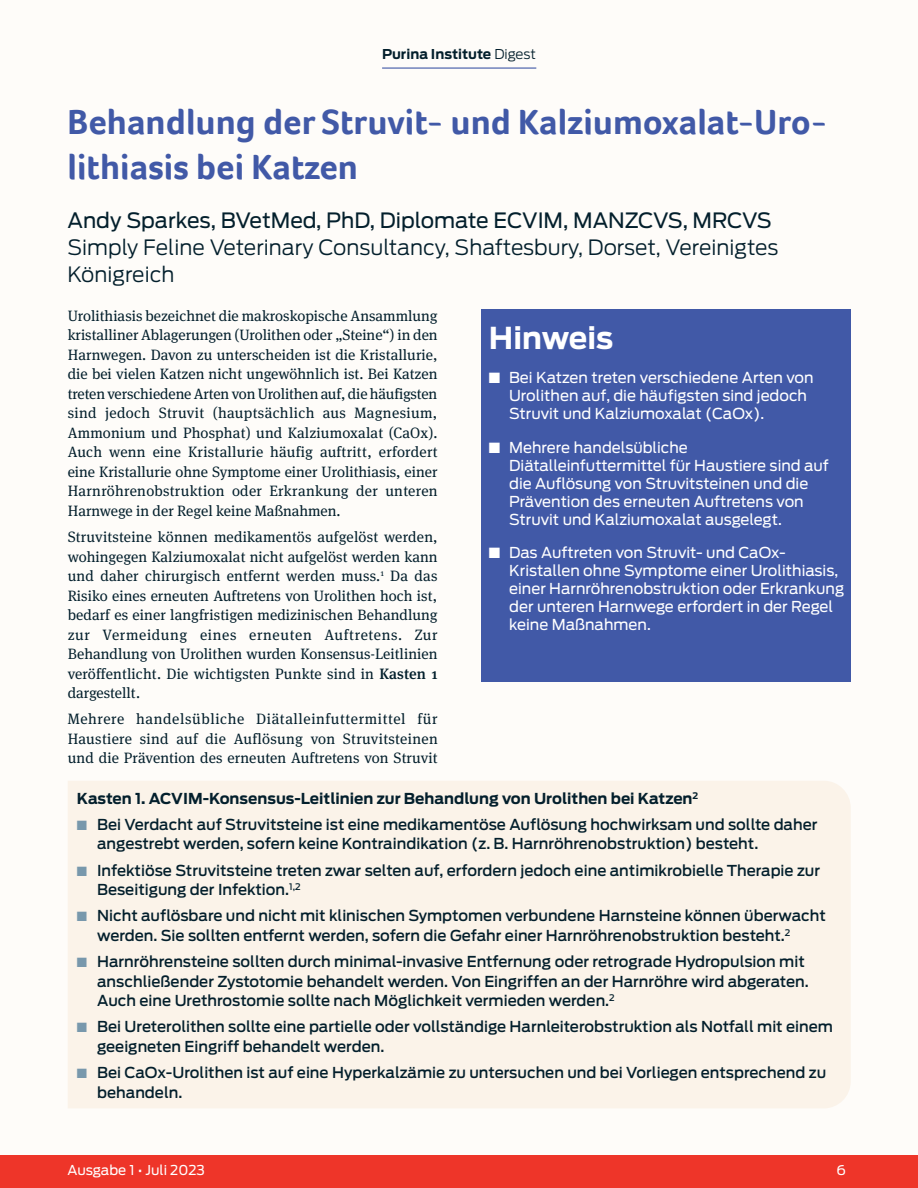
<style>
.page{position:relative;width:918px;height:1188px;background:#fff}
.page>*{position:absolute;margin:0;border:0;box-sizing:border-box;transform-origin:0 0}
.Heads{font:700 36px/45px "Foco";color:#4159a7}
.Body_Text{font:700 30px "Antenna";color:#fff}
.Body_Text-2{font:300 21px/27px "Antenna";color:#031f2c}
.Body_Text-3{font:15px/19.5px "Meta Serif Pro";letter-spacing:.005em;color:#031f2c;text-align:justify}
.t1{font:500 15px/19.5px "Antenna";color:#031f2c}
.t2{font:15px/18px "Antenna";color:#fff}
.Body_Text-4{font:700 15px "Antenna";color:#031f2c}
.t3{font:700 13.5px "Antenna";color:#031f2c}
.t4{font:13.5px "Antenna";color:#fff}
.s1{font-weight:300}
.s2{font-weight:400}
.s3{font-weight:500}
.s4{color:#7898ac}
</style>
<div class="page">
<div style="left:0;top:0;width:918px;height:1170px;background:#fefcf9"></div>
<hr style="left:382px;top:68px;width:154px;height:1px;background:#4159a7">
<div style="left:0;top:1155px;width:918px;height:33px;background:#ee3529"></div>
<div style="left:481px;top:309px;width:370px;height:373px;background:#4159a7"></div>
<div style="left:68px;top:781px;width:783px;height:327px;background:#fbf3e9"></div>
<p class="t3" style="left:382px;top:46px;width:155px">Purina Institute <span class="s1">Digest</span></p>
<p class="Heads" style="left:68px;top:99px;width:761px">Behandlung der Struvit- und Kalziumoxalat-Uro&shy;lithiasis bei Katzen</p>
<p class="Body_Text-2" style="left:68px;top:207px;width:712px"><span class="s2">Andy Sparkes, BVetMed, PhD, Diplomate ECVIM, MANZCVS, MRCVS<br></span>Simply Feline Veterinary Consultancy, Shaftesbury, Dorset, Vereinigtes<br>Königreich</p>
<p class="Body_Text-3" style="left:68px;top:305px;width:372px">Urolithiasis bezeichnet die makroskopische Ansammlung kristalliner Ablagerungen (Urolithen oder „Steine“) in den Harnwegen. Davon zu unterscheiden ist die Kristallurie, die bei vielen Katzen nicht ungewöhnlich ist. Bei Katzen treten verschiedene Arten von Urolithen auf, die häufigsten sind jedoch Struvit (hauptsächlich aus Magnesium, Ammonium und Phosphat) und Kalziumoxalat (CaOx).<br>Auch wenn eine Kristallurie häufig auftritt, erfordert eine Kristallurie ohne Symptome einer Urolithiasis, einer Harnröhrenobstruktion oder Erkrankung der unteren Harnwege in der Regel keine Maßnahmen.</p>
<p class="Body_Text-3" style="left:68px;top:526px;width:372px">Struvitsteine können medikamentös aufgelöst werden, wohingegen Kalziumoxalat nicht aufgelöst werden kann und daher chirurgisch entfernt werden muss.<sup>1</sup> Da das Risiko eines erneuten Auftretens von Urolithen hoch ist, bedarf es einer langfristigen medizinischen Behandlung zur Vermeidung eines erneuten Auftretens. Zur Behandlung von Urolithen wurden Konsensus-Leitlinien veröffentlicht. Die wichtigsten Punkte sind in <span class="s3">Kasten 1 </span>dargestellt.</p>
<p class="Body_Text-3" style="left:68px;top:709px;width:372px">Mehrere handelsübliche Diätalleinfuttermittel für Haustiere sind auf die Auflösung von Struvitsteinen und die Prävention des erneuten Auftretens von Struvit</p>
<p class="Body_Text" style="left:489px;top:320px;width:126px">Hinweis</p>
<p class="t2" style="left:509px;top:369px;width:306px;text-indent:-20px">■ Bei Katzen treten verschiedene Arten von<br>Urolithen auf, die häufigsten sind jedoch<br>Struvit und Kalziumoxalat (CaOx).</p>
<p class="t2" style="left:509px;top:438px;width:321px;text-indent:-20px">■ Mehrere handelsübliche Diätalleinfuttermittel für Haustiere sind auf die Auflösung von Struvitsteinen und die Prävention des erneuten Auftretens von Struvit und Kalziumoxalat ausgelegt.</p>
<p class="t2" style="left:509px;top:544px;width:337px;text-indent:-20px">■ Das Auftreten von Struvit- und CaOx-Kristallen ohne Symptome einer Urolithiasis, einer Harnröhrenobstruktion oder Erkrankung der unteren Harnwege erfordert in der Regel keine Maßnahmen.</p>
<p class="Body_Text-4" style="left:77px;top:789px;width:623px">Kasten 1. ACVIM-Konsensus-Leitlinien zur Behandlung von Urolithen bei Katzen<sup>2</sup></p>
<p class="t1" style="left:97px;top:815px;width:722px;text-indent:-20px"><span class="s4">■</span> Bei Verdacht auf Struvitsteine ist eine medikamentöse Auflösung hochwirksam und sollte daher angestrebt werden, sofern keine Kontraindikation (z. B. Harnröhrenobstruktion) besteht.</p>
<p class="t1" style="left:97px;top:860px;width:724px;text-indent:-20px"><span class="s4">■</span> Infektiöse Struvitsteine treten zwar selten auf, erfordern jedoch eine antimikrobielle Therapie zur<br>Beseitigung der Infektion.<sup>1,2</sup></p>
<p class="t1" style="left:97px;top:906px;width:730px;text-indent:-20px"><span class="s4">■</span> Nicht auflösbare und nicht mit klinischen Symptomen verbundene Harnsteine können überwacht werden. Sie sollten entfernt werden, sofern die Gefahr einer Harnröhrenobstruktion besteht.<sup>2</sup></p>
<p class="t1" style="left:97px;top:952px;width:713px;text-indent:-20px"><span class="s4">■</span> Harnröhrensteine sollten durch minimal-invasive Entfernung oder retrograde Hydropulsion mit anschließender Zystotomie behandelt werden. Von Eingriffen an der Harnröhre wird abgeraten.<br>Auch eine Urethrostomie sollte nach Möglichkeit vermieden werden.<sup>2</sup></p>
<p class="t1" style="left:97px;top:1017px;width:737px;text-indent:-20px"><span class="s4">■</span> Bei Ureterolithen sollte eine partielle oder vollständige Harnleiterobstruktion als Notfall mit einem geeigneten Eingriff behandelt werden.</p>
<p class="t1" style="left:97px;top:1063px;width:731px;text-indent:-20px"><span class="s4">■</span> Bei CaOx-Urolithen ist auf eine Hyperkalzämie zu untersuchen und bei Vorliegen entsprechend zu behandeln.</p>
<p class="t4" style="left:68px;top:1162px;width:139px">Ausgabe 1 • Juli 2023</p>
<p class="t4" style="left:837px;top:1162px;width:11px">6</p>
</div>
